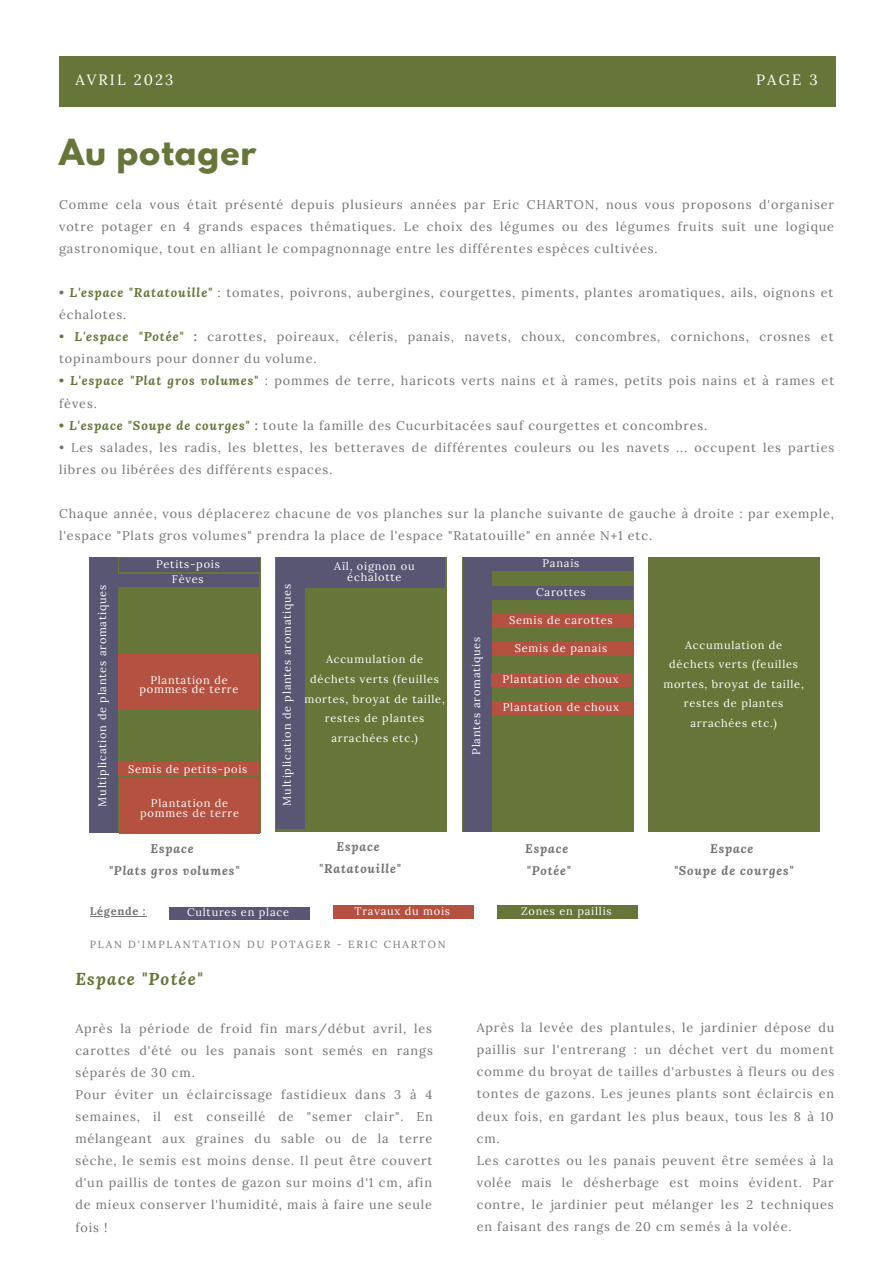
<style>
.page{position:relative;width:893px;height:1264px;background:#fff}
.page>*{position:absolute;margin:0;border:0;box-sizing:border-box;transform-origin:0 0}
.t1{font:700 31.8px "League Spartan";letter-spacing:.03em;color:#657638}
.t2{font:italic 700 17.1px "Lora";letter-spacing:.07em;color:#657638}
.t3{font:14.85px "Lora";letter-spacing:.14em;color:#fff}
.t4{font:12.6px/22px "Lora";letter-spacing:.07em;color:#737373}
.t5{font:italic 700 12.45px/21.8px "Lora";letter-spacing:.07em;color:#737373;text-align:center}
.t6{font:11.1px/19.5px "Lora";letter-spacing:.07em;color:#fff;text-align:center}
.t7{font:700 11.1px "Lora";letter-spacing:.07em;color:#737373}
.t8{font:10.95px "Lora";letter-spacing:.07em;color:#fff}
.t9{font:10.35px "Lora";letter-spacing:.18em;color:#737373}
.s1{font-weight:700;font-style:italic}
.s2{font-weight:700;font-style:italic;color:#657638}
.s3{color:#657638}
.s4{font-weight:700;color:#657638}
.s5{font-weight:700}
</style>
<div class="page">
<div style="left:59px;top:56px;width:776px;height:51px;background:#657638"></div>
<div style="left:89px;top:557px;width:172px;height:275px;background:#657638"></div>
<div style="left:118px;top:654px;width:141px;height:55px;background:#b45140"></div>
<div style="left:118px;top:762px;width:141px;height:13px;background:#b45140"></div>
<div style="left:89px;top:557px;width:28px;height:275px;background:#585672"></div>
<div style="left:118px;top:573px;width:141px;height:14px;background:#585672"></div>
<div style="left:119px;top:558px;width:141px;height:13px;background:#585672"></div>
<div style="left:275px;top:557px;width:172px;height:274px;background:#657638"></div>
<div style="left:462px;top:557px;width:171px;height:274px;background:#657638"></div>
<div style="left:648px;top:557px;width:171px;height:274px;background:#657638"></div>
<div style="left:275px;top:557px;width:29px;height:271px;background:#585672"></div>
<div style="left:304px;top:557px;width:141px;height:30px;background:#585672"></div>
<div style="left:119px;top:778px;width:141px;height:55px;background:#b45140"></div>
<div style="left:463px;top:557px;width:28px;height:274px;background:#585672"></div>
<div style="left:491px;top:557px;width:141px;height:14px;background:#585672"></div>
<div style="left:491px;top:586px;width:141px;height:14px;background:#585672"></div>
<div style="left:491px;top:701px;width:141px;height:13px;background:#b45140"></div>
<div style="left:491px;top:672px;width:141px;height:14px;background:#b45140"></div>
<div style="left:491px;top:642px;width:141px;height:13px;background:#b45140"></div>
<div style="left:491px;top:614px;width:141px;height:13px;background:#b45140"></div>
<div style="left:169px;top:906px;width:141px;height:13px;background:#585672"></div>
<div style="left:333px;top:904px;width:141px;height:14px;background:#b45140"></div>
<div style="left:497px;top:904px;width:141px;height:14px;background:#657638"></div>
<hr style="left:90px;top:915px;width:56px;height:1px;background:#737373">
<p class="t3" style="left:75px;top:70px;width:100px">AVRIL 2023</p>
<p class="t3" style="left:756px;top:70px;width:63px">PAGE 3</p>
<h1 class="t1" style="left:59px;top:136px;width:199px">Au potager</h1>
<p class="t4" style="left:59px;top:193px;width:776px;text-align:justify">Comme cela vous était présenté depuis plusieurs années par Eric CHARTON, nous vous proposons d'organiser votre potager en 4 grands espaces thématiques. Le choix des légumes ou des légumes fruits suit une logique gastronomique, tout en alliant le compagnonnage entre les différentes espèces cultivées.</p>
<p class="t4" style="left:59px;top:281px;width:775px"><span class="s1">•</span> <span class="s2">L'espace "Ratatouille"</span> <span class="s3">:</span> tomates, poivrons, aubergines, courgettes, piments, plantes aromatiques, ails, oignons et échalotes.</p>
<p class="t4" style="left:59px;top:325px;width:775px"><span class="s3">•</span> <span class="s2">L'espace "Potée"</span> <span class="s4">:</span> carottes, poireaux, céleris, panais, navets, choux, concombres, cornichons, crosnes et topinambours pour donner du volume.</p>
<p class="t4" style="left:59px;top:370px;width:776px"><span class="s4">•</span> <span class="s2">L'espace "Plat gros volumes"</span> : pommes de terre, haricots verts nains et à rames, petits pois nains et à rames et fèves.</p>
<p class="t4" style="left:59px;top:414px;width:649px"><span class="s4">•</span> <span class="s2">L'espace "Soupe de courges"</span> <span class="s5">:</span> toute la famille des Cucurbitacées sauf courgettes et concombres.</p>
<p class="t4" style="left:59px;top:436px;width:776px">• Les salades, les radis, les blettes, les betteraves de différentes couleurs ou les navets ... occupent les parties libres ou libérées des différents espaces.</p>
<p class="t4" style="left:59px;top:502px;width:776px">Chaque année, vous déplacerez chacune de vos planches sur la planche suivante de gauche à droite : par exemple, l'espace "Plats gros volumes" prendra la place de l'espace "Ratatouille" en année N+1 etc.</p>
<p class="t8" style="left:95px;top:806px;width:223px;rotate:-90deg">Multiplication de plantes aromatiques</p>
<p class="t6" style="left:156px;top:554px;width:65px">Petits-pois</p>
<p class="t6" style="left:172px;top:569px;width:33px">Fèves</p>
<p class="t6" style="left:140px;top:675px;width:100px;line-height:9.3px">Plantation de pommes de terre</p>
<p class="t6" style="left:128px;top:758px;width:121px">Semis de petits-pois</p>
<p class="t6" style="left:140px;top:798px;width:100px;line-height:9.3px">Plantation de pommes de terre</p>
<p class="t8" style="left:280px;top:805px;width:223px;rotate:-90deg">Multiplication de plantes aromatiques</p>
<p class="t6" style="left:334px;top:560px;width:82px;line-height:11.1px">Aïl, oignon ou échalotte</p>
<p class="t6" style="left:304px;top:649px;width:142px">Accumulation de déchets verts (feuilles mortes, broyat de taille, restes de plantes arrachées etc.)</p>
<p class="t8" style="left:469px;top:754px;width:119px;rotate:-90deg">Plantes aromatiques</p>
<p class="t6" style="left:542px;top:553px;width:38px">Panais</p>
<p class="t6" style="left:536px;top:582px;width:51px">Carottes</p>
<p class="t6" style="left:509px;top:610px;width:105px">Semis de carottes</p>
<p class="t6" style="left:514px;top:638px;width:94px">Semis de panais</p>
<p class="t6" style="left:502px;top:669px;width:118px">Plantation de choux</p>
<p class="t6" style="left:503px;top:697px;width:118px">Plantation de choux</p>
<p class="t6" style="left:663px;top:634px;width:142px">Accumulation de déchets verts (feuilles mortes, broyat de taille, restes de plantes arrachées etc.)</p>
<p class="t5" style="left:109px;top:837px;width:132px">Espace<br>"Plats gros volumes"</p>
<p class="t5" style="left:319px;top:835px;width:83px">Espace "Ratatouille"</p>
<p class="t5" style="left:525px;top:837px;width:47px;text-align:left">Espace "Potée"</p>
<p class="t5" style="left:674px;top:837px;width:121px">Espace<br>"Soupe de courges"</p>
<p class="t7" style="left:90px;top:904px;width:57px">Légende :</p>
<p class="t6" style="left:187px;top:902px;width:104px">Cultures en place</p>
<p class="t6" style="left:354px;top:901px;width:97px">Travaux du mois</p>
<p class="t6" style="left:521px;top:901px;width:92px">Zones en paillis</p>
<p class="t9" style="left:90px;top:937px;width:357px">PLAN D'IMPLANTATION DU POTAGER - ERIC CHARTON</p>
<h2 class="t2" style="left:75px;top:967px;width:129px">Espace "Potée"</h2>
<p class="t4" style="left:75px;top:1016px;width:359px">Après la période de froid fin mars/début avril, les carottes d'été ou les panais sont semés en rangs séparés de 30 cm.<br>Pour éviter un éclaircissage fastidieux dans 3 à 4 semaines, il est conseillé de "semer clair". En mélangeant aux graines du sable ou de la terre sèche, le semis est moins dense. Il peut être couvert d'un paillis de tontes de gazon sur moins d'1 cm, afin de mieux conserver l'humidité, mais à faire une seule fois !</p>
<p class="t4" style="left:476px;top:1016px;width:359px">Après la levée des plantules, le jardinier dépose du paillis sur l'entrerang : un déchet vert du moment comme du broyat de tailles d'arbustes à fleurs ou des tontes de gazons. Les jeunes plants sont éclaircis en deux fois, en gardant les plus beaux, tous les 8 à 10 cm.<br>Les carottes ou les panais peuvent être semées à la volée mais le désherbage est moins évident. Par contre, le jardinier peut mélanger les 2 techniques en faisant des rangs de 20 cm semés à la volée.</p>
</div>
